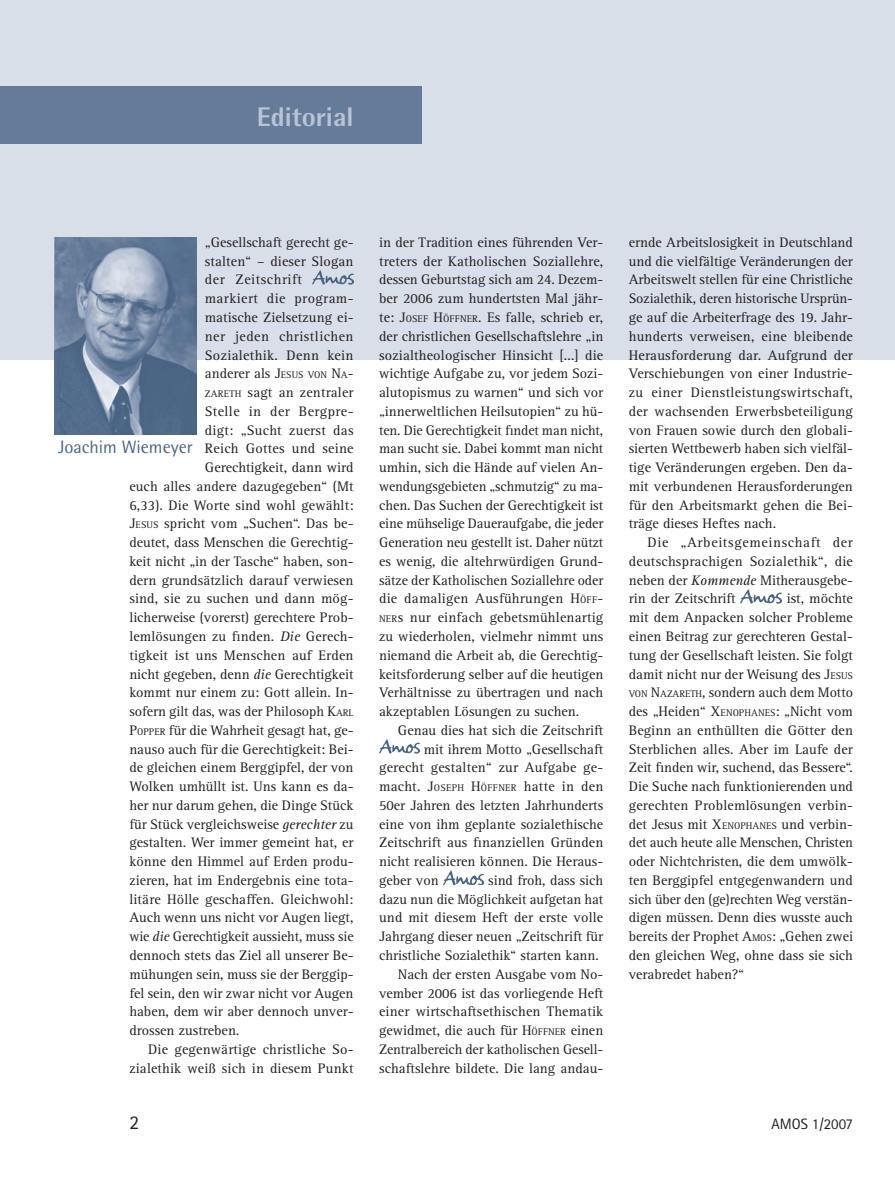
<style>
.page{position:relative;width:895px;height:1193px;background:#fff}
.page>*{position:absolute;margin:0;border:0;box-sizing:border-box;transform-origin:0 0}
.t1{font:800 27px "Rotis Semi Sans";color:#b8c3d4}
.t2{font:19.5px "Rotis Sans Serif";color:#231f20}
.t3{font:18px "Rotis Semi Sans";color:#496483}
.t4{font:15px "Rotis Sans Serif";color:#231f20}
.t5{font:14.25px/18.8px "Rotis Serif";color:#231f20;text-align:justify}
.t6{font:14.25px "Rotis Serif";letter-spacing:.03em;color:#231f20}
.t7{font:14.25px "Rotis Serif";letter-spacing:.035em;color:#231f20}
.t8{font:14.25px "Rotis Serif";letter-spacing:.025em;color:#231f20}
.t9{font:14.25px "Rotis Serif";letter-spacing:.02em;color:#231f20}
.t10{font:14.25px "Rotis Serif";letter-spacing:.04em;color:#231f20}
.s1{font-size:10.05px}
.s2{font-style:italic}
</style>
<div class="page">
<div style="left:0;top:0;width:894px;height:359px;background:#d8dfe8"></div>
<img style="left:379px;top:739px;width:40px;height:14px">
<img style="left:443px;top:870px;width:40px;height:14px">
<img style="left:740px;top:589px;width:41px;height:14px">
<div style="left:0;top:87px;width:421px;height:57px;background:#647b99"></div>
<img style="left:312px;top:270px;width:41px;height:14px">
<img style="left:55px;top:237px;width:141px;height:197px">
<h1 class="t1" style="left:257px;top:107px;width:98px">Editorial</h1>
<p class="t5" style="left:205px;top:234px;width:150px">„Gesellschaft gerecht ge-</p>
<p class="t5" style="left:205px;top:253px;width:150px">stalten“ – dieser Slogan</p>
<p class="t10" style="left:205px;top:274px;width:98px">der Zeitschrift</p>
<p class="t6" style="left:205px;top:293px;width:150px">markiert die program-</p>
<p class="t5" style="left:205px;top:309px;width:150px">matische Zielsetzung ei-</p>
<p class="t7" style="left:205px;top:331px;width:150px">ner jeden christlichen</p>
<p class="t8" style="left:205px;top:349px;width:150px">Sozialethik. Denn kein</p>
<p class="t5" style="left:205px;top:365px;width:150px">anderer als J<span class="s1">ESUS VON</span> N<span class="s1">A</span>-</p>
<p class="t5" style="left:205px;top:384px;width:150px"><span class="s1">ZARETH</span> sagt an zentraler</p>
<p class="t6" style="left:205px;top:406px;width:150px">Stelle in der Bergpre-</p>
<p class="t9" style="left:205px;top:424px;width:150px">digt: „Sucht zuerst das</p>
<p class="t5" style="left:205px;top:440px;width:150px">Reich Gottes und seine</p>
<p class="t5" style="left:205px;top:459px;width:150px">Gerechtigkeit, dann wird</p>
<p class="t5" style="left:129px;top:478px;width:225px">euch alles andere dazugegeben“ (Mt</p>
<p class="t5" style="left:129px;top:496px;width:225px">6,33). Die Worte sind wohl gewählt:</p>
<p class="t5" style="left:129px;top:515px;width:225px">J<span class="s1">ESUS</span> spricht vom „Suchen“. Das be-</p>
<p class="t5" style="left:129px;top:534px;width:225px">deutet, dass Menschen die Gerechtig-</p>
<p class="t5" style="left:129px;top:553px;width:225px">keit nicht „in der Tasche“ haben, son-</p>
<p class="t5" style="left:129px;top:571px;width:225px">dern grundsätzlich darauf verwiesen</p>
<p class="t5" style="left:129px;top:590px;width:225px">sind, sie zu suchen und dann mög-</p>
<p class="t5" style="left:129px;top:609px;width:225px">licherweise (vorerst) gerechtere Prob-</p>
<p class="t5" style="left:129px;top:628px;width:225px">lemlösungen zu finden. <span class="s2">Die</span> Gerech-</p>
<p class="t5" style="left:129px;top:646px;width:225px">tigkeit ist uns Menschen auf Erden</p>
<p class="t5" style="left:129px;top:665px;width:225px">nicht gegeben, denn <span class="s2">die</span> Gerechtigkeit</p>
<p class="t5" style="left:129px;top:684px;width:225px">kommt nur einem zu: Gott allein. In-</p>
<p class="t5" style="left:129px;top:703px;width:225px">sofern gilt das, was der Philosoph K<span class="s1">ARL</span></p>
<p class="t5" style="left:129px;top:721px;width:225px">P<span class="s1">OPPER</span> für die Wahrheit gesagt hat, ge-</p>
<p class="t5" style="left:129px;top:740px;width:225px">nauso auch für die Gerechtigkeit: Bei-</p>
<p class="t5" style="left:129px;top:759px;width:225px">de gleichen einem Berggipfel, der von</p>
<p class="t5" style="left:129px;top:778px;width:225px">Wolken umhüllt ist. Uns kann es da-</p>
<p class="t5" style="left:129px;top:796px;width:225px">her nur darum gehen, die Dinge Stück</p>
<p class="t5" style="left:129px;top:815px;width:225px">für Stück vergleichsweise <span class="s2">gerechter</span> zu</p>
<p class="t5" style="left:129px;top:834px;width:225px">gestalten. Wer immer gemeint hat, er</p>
<p class="t5" style="left:129px;top:853px;width:225px">könne den Himmel auf Erden produ-</p>
<p class="t5" style="left:129px;top:871px;width:225px">zieren, hat im Endergebnis eine tota-</p>
<p class="t5" style="left:129px;top:890px;width:225px">litäre Hölle geschaffen. Gleichwohl:</p>
<p class="t5" style="left:129px;top:909px;width:225px">Auch wenn uns nicht vor Augen liegt,</p>
<p class="t5" style="left:129px;top:928px;width:225px">wie <span class="s2">die</span> Gerechtigkeit aussieht, muss sie</p>
<p class="t5" style="left:129px;top:946px;width:225px">dennoch stets das Ziel all unserer Be-</p>
<p class="t5" style="left:129px;top:965px;width:225px">mühungen sein, muss sie der Berggip-</p>
<p class="t5" style="left:129px;top:984px;width:225px">fel sein, den wir zwar nicht vor Augen</p>
<p class="t5" style="left:129px;top:1003px;width:225px">haben, dem wir aber dennoch unver-</p>
<p class="t5" style="left:129px;top:1021px;width:111px">drossen zustreben.</p>
<p class="t5" style="left:148px;top:1040px;width:207px">Die gegenwärtige christliche So-</p>
<p class="t5" style="left:129px;top:1059px;width:225px">zialethik weiß sich in diesem Punkt</p>
<p class="t3" style="left:58px;top:441px;width:136px">Joachim Wiemeyer</p>
<p class="t5" style="left:379px;top:234px;width:226px">in der Tradition eines führenden Ver&shy;treters der Katholischen Soziallehre, dessen Geburtstag sich am 24. Dezem&shy;ber 2006 zum hundertsten Mal jähr&shy;te: J<span class="s1">OSEF</span> H<span class="s1">ÖFFNER</span>. Es falle, schrieb er, der christlichen Gesellschaftslehre „in sozialtheologischer Hinsicht [...] die wichtige Aufgabe zu, vor jedem Sozi&shy;alutopismus zu warnen“ und sich vor „innerweltlichen Heilsutopien“ zu hü&shy;ten. Die Gerechtigkeit findet man nicht, man sucht sie. Dabei kommt man nicht umhin, sich die Hände auf vielen An&shy;wendungsgebieten „schmutzig“ zu ma&shy;chen. Das Suchen der Gerechtigkeit ist eine mühselige Daueraufgabe, die jeder Generation neu gestellt ist. Daher nützt es wenig, die altehrwürdigen Grund&shy;sätze der Katholischen Soziallehre oder die damaligen Ausführungen H<span class="s1">ÖFF</span>-<span class="s1">NER</span>s nur einfach gebetsmühlenartig zu wiederholen, vielmehr nimmt uns niemand die Arbeit ab, die Gerechtig&shy;keitsforderung selber auf die heutigen Verhältnisse zu übertragen und nach akzeptablen Lösungen zu suchen.</p>
<p class="t5" style="left:397px;top:721px;width:207px">Genau dies hat sich die Zeitschrift</p>
<p class="t5" style="left:423px;top:740px;width:181px">mit ihrem Motto „Gesellschaft</p>
<p class="t5" style="left:379px;top:759px;width:225px">gerecht gestalten“ zur Aufgabe ge-</p>
<p class="t5" style="left:379px;top:778px;width:225px">macht. J<span class="s1">OSEPH</span> H<span class="s1">ÖFFNER</span> hatte in den</p>
<p class="t5" style="left:379px;top:796px;width:225px">50er Jahren des letzten Jahrhunderts</p>
<p class="t5" style="left:379px;top:815px;width:225px">eine von ihm geplante sozialethische</p>
<p class="t5" style="left:379px;top:834px;width:225px">Zeitschrift aus finanziellen Gründen</p>
<p class="t5" style="left:379px;top:853px;width:225px">nicht realisieren können. Die Heraus-</p>
<p class="t5" style="left:379px;top:871px;width:61px">geber von</p>
<p class="t5" style="left:488px;top:871px;width:116px">sind froh, dass sich</p>
<p class="t5" style="left:379px;top:890px;width:225px">dazu nun die Möglichkeit aufgetan hat</p>
<p class="t5" style="left:379px;top:909px;width:225px">und mit diesem Heft der erste volle</p>
<p class="t5" style="left:379px;top:928px;width:225px">Jahrgang dieser neuen „Zeitschrift für</p>
<p class="t5" style="left:379px;top:946px;width:221px">christliche Sozialethik“ starten kann.</p>
<p class="t5" style="left:397px;top:965px;width:207px">Nach der ersten Ausgabe vom No-</p>
<p class="t5" style="left:379px;top:984px;width:225px">vember 2006 ist das vorliegende Heft</p>
<p class="t5" style="left:379px;top:1003px;width:225px">einer wirtschaftsethischen Thematik</p>
<p class="t5" style="left:379px;top:1021px;width:225px">gewidmet, die auch für H<span class="s1">ÖFFNER</span> einen</p>
<p class="t5" style="left:379px;top:1040px;width:225px">Zentralbereich der katholischen Gesell-</p>
<p class="t5" style="left:379px;top:1059px;width:225px">schaftslehre bildete. Die lang andau-</p>
<p class="t5" style="left:628px;top:234px;width:225px">ernde Arbeitslosigkeit in Deutschland und die vielfältige Veränderungen der Arbeitswelt stellen für eine Christliche Sozialethik, deren historische Ursprün&shy;ge auf die Arbeiterfrage des 19. Jahr&shy;hunderts verweisen, eine bleibende Herausforderung dar. Aufgrund der Verschiebungen von einer Industrie&shy;zu einer Dienstleistungswirtschaft, der wachsenden Erwerbsbeteiligung von Frauen sowie durch den globali&shy;sierten Wettbewerb haben sich vielfäl&shy;tige Veränderungen ergeben. Den da&shy;mit verbundenen Herausforderungen für den Arbeitsmarkt gehen die Bei&shy;träge dieses Heftes nach.</p>
<p class="t5" style="left:628px;top:534px;width:225px;text-indent:19px">Die „Arbeitsgemeinschaft der deutschsprachigen Sozialethik“, die neben der <span class="s2">Kommende</span> Mitherausgebe&shy;rin der Zeitschrift</p>
<p class="t5" style="left:628px;top:590px;width:226px;text-indent:158px">ist, möchte mit dem Anpacken solcher Probleme einen Beitrag zur gerechteren Gestal&shy;tung der Gesellschaft leisten. Sie folgt damit nicht nur der Weisung des J<span class="s1">ESUS VON</span> N<span class="s1">AZARETH</span>, sondern auch dem Motto des „Heiden“ X<span class="s1">ENOPHANES</span>: „Nicht vom Beginn an enthüllten die Götter den Sterblichen alles. Aber im Laufe der Zeit finden wir, suchend, das Bessere“.<br>Die Suche nach funktionierenden und gerechten Problemlösungen verbin&shy;det Jesus mit X<span class="s1">ENOPHANES</span> und verbin&shy;det auch heute alle Menschen, Christen oder Nichtchristen, die dem umwölk&shy;ten Berggipfel entgegenwandern und sich über den (ge)rechten Weg verstän&shy;digen müssen. Denn dies wusste auch bereits der Prophet A<span class="s1">MOS</span>: „Gehen zwei den gleichen Weg, ohne dass sie sich verabredet haben?“</p>
<h2 class="t2" style="left:129px;top:1115px;width:11px">2</h2>
<p class="t4" style="left:771px;top:1118px;width:83px">AMOS 1/2007</p>
</div>
